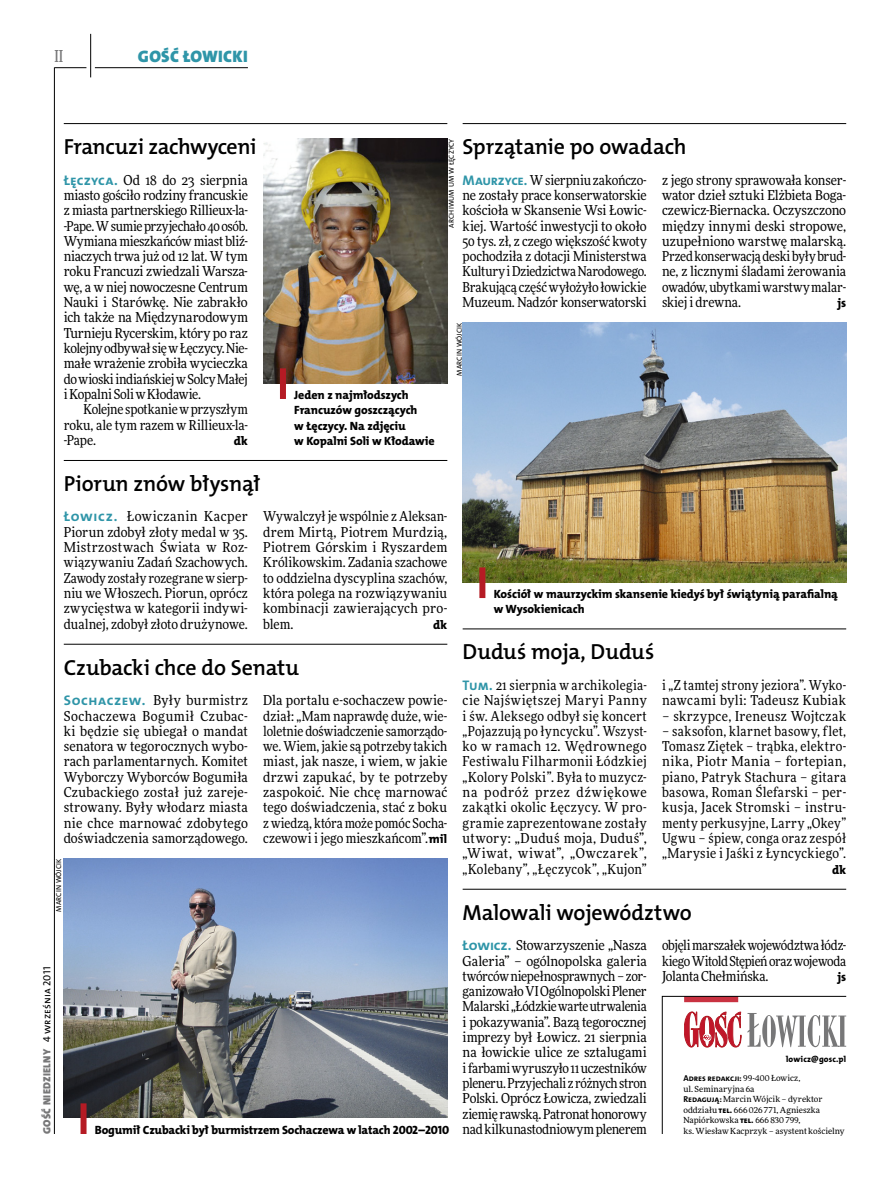
<style>
.page{position:relative;width:893px;height:1191px;background:#fff}
.page>*{position:absolute;margin:0;border:0;box-sizing:border-box;transform-origin:0 0}
.t1{font:21.9px "The Mix HP6 Se Bld";letter-spacing:-.01em;color:#000}
.t2{font:16.65px "The Mix HP9 Blk";letter-spacing:.02em;color:#2f95a8}
.t3{font:500 16.5px "Freeday Narrow";color:#777778;scale:.9 1}
.t4{font:13.65px/15.3px "Freeday Narrow News";letter-spacing:.005em;color:#000;text-align:justify}
.t5{font:13.65px/15.3px "Freeday Narrow News";letter-spacing:.025em;color:#000}
.t6{font:12.3px "The Mix HP8 Ex Bld";letter-spacing:.005em;color:#000}
.t7{font:12px/15.3px "The Mix HP8 Ex Bld";letter-spacing:-.005em;color:#000}
.t8{font:10.5px "The Mix HP9 Blk";letter-spacing:.025em;color:#777778}
.t9{font:8.55px "The Mix HP7 Bld";letter-spacing:-.005em;color:#000}
.t10{font:8.55px "The Mix HP8 Ex Bld";letter-spacing:.015em;color:#000}
.t11{font:8.4px/10.5px "Freeday News";letter-spacing:.005em;color:#000}
.t12{font:7.2px "The Mix HP5 Plain";letter-spacing:.015em;color:#000}
.s1{font-family:"The Mix HP7 Bld";font-size:13.95px;color:#2f95a8}
.s2{font-family:"The Mix HP8 Ex Bld";font-size:12.3px}
.s3{font-family:"The Mix HP5 Plain";color:#000}
.s4{font-family:"Freeday News";font-size:8.4px}
.s5{font-family:"The Mix HP7 Bld";font-size:8.55px}
.s6{font-family:"The Mix HP8 Ex Bld";font-size:8.55px}
</style>
<div class="page">
<hr style="left:54px;top:67px;width:1px;height:1067px;background:#000">
<hr style="left:90px;top:34px;width:1px;height:43px;background:#000">
<hr style="left:54px;top:67px;width:32px;height:1px;background:#000">
<hr style="left:95px;top:67px;width:153px;height:1px;background:#000">
<svg style="left:662px;top:996px;width:185px;height:138px"></svg>
<hr style="left:463px;top:123px;width:383px;height:1px;background:#000">
<hr style="left:64px;top:123px;width:383px;height:1px;background:#000">
<hr style="left:463px;top:628px;width:383px;height:1px;background:#000">
<hr style="left:64px;top:644px;width:383px;height:1px;background:#000">
<hr style="left:64px;top:460px;width:383px;height:1px;background:#000">
<img style="left:463px;top:322px;width:383px;height:261px">
<div style="left:479px;top:567px;width:6px;height:31px;background:#b51b24"></div>
<img style="left:263px;top:139px;width:184px;height:245px">
<div style="left:280px;top:368px;width:6px;height:31px;background:#b51b24"></div>
<img style="left:64px;top:858px;width:383px;height:259px">
<div style="left:81px;top:1103px;width:6px;height:31px;background:#b51b24"></div>
<hr style="left:463px;top:889px;width:383px;height:1px;background:#000">
<p class="t3" style="left:54px;top:46px;width:11px">II</p>
<p class="t2" style="left:138px;top:46px;width:111px">GOŚĆ ŁOWICKI</p>
<h1 class="t1" style="left:64px;top:132px;width:194px">Francuzi zachwyceni</h1>
<p class="t4" style="left:64px;top:172px;width:186px"><span class="s1">Łęczyca.</span> Od 18 do 23 sierpnia miasto gościło rodziny francuskie z miasta partnerskiego Rillieux-la--Pape. W sumie przyjechało 40 osób.<br>Wymiana mieszkańców miast bliź&shy;niaczych trwa już od 12 lat. W tym roku Francuzi zwiedzali Warsza&shy;wę, a w niej nowoczesne Centrum Nauki i Starówkę. Nie zabrakło ich także na Międzynarodowym Turnieju Rycerskim, który po raz kolejny odbywał się w Łęczycy. Nie&shy;małe wrażenie zrobiła wycieczka do wioski indiańskiej w Solcy Małej i Kopalni Soli w Kłodawie.</p>
<p class="t4" style="left:64px;top:401px;width:186px;text-indent:20px">Kolejne spotkanie w przyszłym roku, ale tym razem w Rillieux-la--Pape.</p>
<p class="t6" style="left:234px;top:433px;width:16px">dk</p>
<p class="t7" style="left:294px;top:387px;width:142px">Jeden z najmłodszych<br>Francuzów goszczących<br>w Łęczycy. Na zdjęciu<br>w Kopalni Soli w Kłodawie</p>
<h1 class="t1" style="left:463px;top:132px;width:225px">Sprzątanie po owadach</h1>
<p class="t4" style="left:463px;top:172px;width:186px"><span class="s1">Maurzyce.</span> W sierpniu zakończo&shy;ne zostały prace konserwatorskie kościoła w Skansenie Wsi Łowic&shy;kiej. Wartość inwestycji to około 50 tys. zł, z czego większość kwoty pochodziła z dotacji Ministerstwa Kultury i Dziedzictwa Narodowego.<br>Brakującą część wyłożyło łowickie Muzeum. Nadzór konserwatorski</p>
<p class="t4" style="left:662px;top:172px;width:186px">z jego strony sprawowała konser&shy;wator dzieł sztuki Elżbieta Boga&shy;czewicz-Biernacka. Oczyszczono między innymi deski stropowe, uzupełniono warstwę malarską.<br>Przed konserwacją deski były brud&shy;ne, z licznymi śladami żerowania owadów, ubytkami warstwy malar&shy;skiej i drewna.</p>
<p class="t12" style="left:447px;top:228px;width:90px;rotate:-90deg">Archiwum UM w Łęczycy</p>
<p class="t6" style="left:837px;top:295px;width:10px">js</p>
<p class="t12" style="left:455px;top:376px;width:55px;rotate:-90deg">Marcin Wójcik</p>
<h1 class="t1" style="left:64px;top:469px;width:198px">Piorun znów błysnął</h1>
<p class="t4" style="left:64px;top:509px;width:186px"><span class="s1">Łowicz.</span> Łowiczanin Kacper Piorun zdobył złoty medal w 35.<br>Mistrzostwach Świata w Roz&shy;wiązywaniu Zadań Szachowych.<br>Zawody zostały rozegrane w sierp&shy;niu we Włoszech. Piorun, oprócz zwycięstwa w kategorii indywi&shy;dualnej, zdobył złoto drużynowe.</p>
<p class="t4" style="left:263px;top:509px;width:186px">Wywalczył je wspólnie z Aleksan&shy;drem Mirtą, Piotrem Murdzią, Piotrem Górskim i Ryszardem Królikowskim. Zadania szachowe to oddzielna dyscyplina szachów, która polega na rozwiązywaniu kombinacji zawierających pro&shy;blem.</p>
<p class="t6" style="left:433px;top:616px;width:16px">dk</p>
<h1 class="t1" style="left:64px;top:653px;width:237px">Czubacki chce do Senatu</h1>
<p class="t4" style="left:64px;top:692px;width:186px"><span class="s1">Sochaczew.</span> Były burmistrz Sochaczewa Bogumił Czubac&shy;ki będzie się ubiegał o mandat senatora w tegorocznych wybo&shy;rach parlamentarnych. Komitet Wyborczy Wyborców Bogumiła Czubackiego został już zareje&shy;strowany. Były włodarz miasta nie chce marnować zdobytego doświadczenia samorządowego.</p>
<p class="t4" style="left:263px;top:692px;width:186px">Dla portalu e-sochaczew powie&shy;dział: „Mam naprawdę duże, wie&shy;loletnie doświadczenie samorządo&shy;we. Wiem, jakie są potrzeby takich miast, jak nasze, i wiem, w jakie drzwi zapukać, by te potrzeby zaspokoić. Nie chcę marnować tego doświadczenia, stać z boku z wiedzą, która może pomóc Socha&shy;czewowi i jego mieszkańcom”.<span class="s2">mil</span></p>
<p class="t12" style="left:54px;top:911px;width:55px;rotate:-90deg">Marcin Wójcik</p>
<p class="t8" style="left:40px;top:1134px;width:169px;rotate:-90deg">GOŚĆ NIEDZIELNY <span class="s3">4 września 2011</span></p>
<p class="t7" style="left:95px;top:1122px;width:356px">Bogumił Czubacki był burmistrzem Sochaczewa w latach 2002–2010</p>
<p class="t7" style="left:494px;top:586px;width:346px">Kościół w maurzyckim skansenie kiedyś był świątynią parafialną w Wysokienicach</p>
<h1 class="t1" style="left:463px;top:638px;width:193px">Duduś moja, Duduś</h1>
<p class="t4" style="left:463px;top:677px;width:186px"><span class="s1">Tum.</span> 21 sierpnia w archikolegia&shy;cie Najświętszej Maryi Panny i św. Aleksego odbył się koncert „Pojazzują po łyncycku”. Wszyst&shy;ko w ramach 12. Wędrownego Festiwalu Filharmonii Łódzkiej „Kolory Polski”. Była to muzycz&shy;na podróż przez dźwiękowe zakątki okolic Łęczycy. W pro&shy;gramie zaprezentowane zostały utwory: „Duduś moja, Duduś”, „Wiwat, wiwat”, „Owczarek”, „Kolebany”, „Łęczycok”, „Kujon”</p>
<p class="t5" style="left:662px;top:677px;width:186px">i „Z tamtej strony jeziora”. Wyko&shy;nawcami byli: Tadeusz Kubiak</p>
<p class="t5" style="left:662px;top:708px;width:186px">– skrzypce, Ireneusz Wojtczak</p>
<p class="t4" style="left:662px;top:723px;width:186px">– saksofon, klarnet basowy, flet, Tomasz Ziętek – trąbka, elektro&shy;nika, Piotr Mania – fortepian, piano, Patryk Stachura – gitara basowa, Roman Ślefarski – per&shy;kusja, Jacek Stromski – instru&shy;menty perkusyjne, Larry „Okey” Ugwu – śpiew, conga oraz zespół „Marysie i Jaśki z Łyncyckiego”.</p>
<p class="t6" style="left:832px;top:861px;width:16px">dk</p>
<h1 class="t1" style="left:463px;top:898px;width:231px">Malowali województwo</h1>
<p class="t4" style="left:463px;top:937px;width:186px"><span class="s1">Łowicz.</span> Stowarzyszenie „Nasza Galeria” – ogólnopolska galeria twórców niepełnosprawnych – zor&shy;ganizowało VI Ogólnopolski Plener Malarski „Łódzkie warte utrwalenia i pokazywania”. Bazą tegorocznej imprezy był Łowicz. 21 sierpnia na łowickie ulice ze sztalugami i farbami wyruszyło 11 uczestników pleneru. Przyjechali z różnych stron Polski. Oprócz Łowicza, zwiedzali ziemię rawską. Patronat honorowy nad kilkunastodniowym plenerem</p>
<p class="t4" style="left:662px;top:937px;width:186px">objęli marszałek województwa łódz&shy;kiego Witold Stępień oraz wojewoda Jolanta Chełmińska.</p>
<p class="t6" style="left:837px;top:968px;width:10px">js</p>
<p class="t10" style="left:786px;top:1053px;width:62px">lowicz@gosc.pl</p>
<p class="t9" style="left:683px;top:1073px;width:119px">Adres redakcji: <span class="s4">99-400 Łowicz,</span></p>
<p class="t11" style="left:683px;top:1083px;width:163px">ul. Seminaryjna 6a<br><span class="s5">Redagują:</span> Marcin Wójcik – dyrektor oddziału <span class="s6">tel.</span> 666 026 771, Agnieszka<br>Napiórkowska <span class="s6">tel.</span> 666 830 799,<br>ks. Wiesław Kacprzyk – asystent kościelny</p>
</div>
